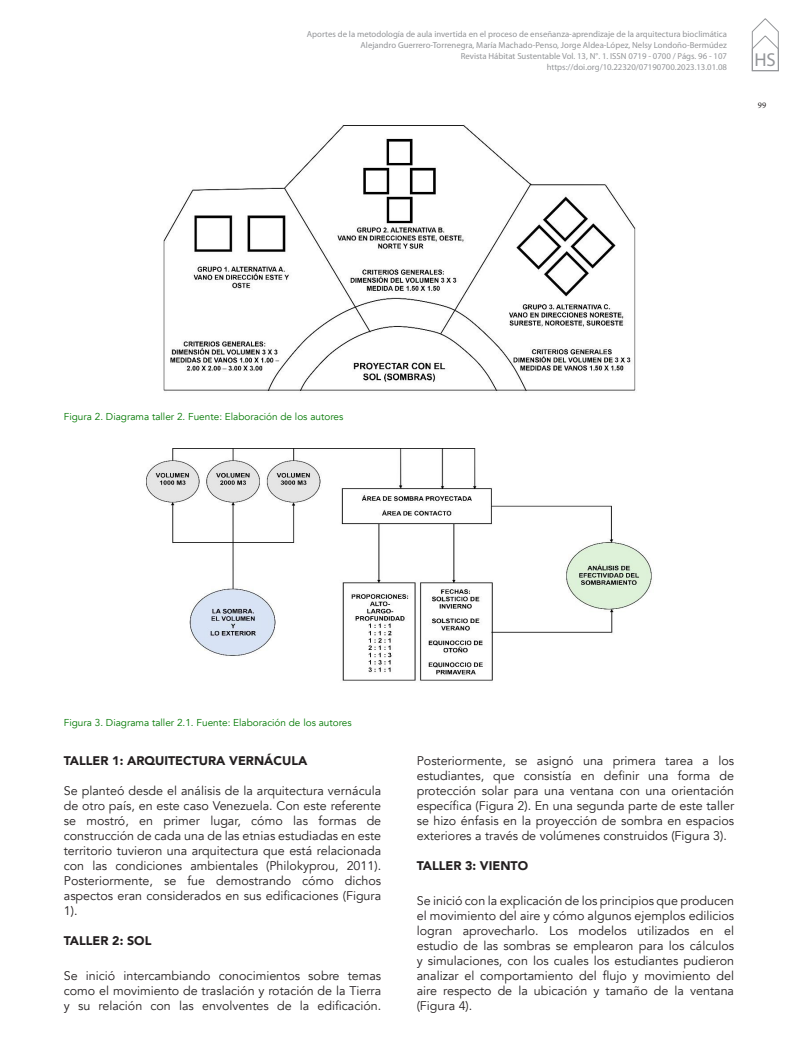
<style>
.page{position:relative;width:798px;height:1063px;background:#fff}
.page>*{position:absolute;margin:0;border:0;box-sizing:border-box;transform-origin:0 0}
.t1{font:18.75px "Myriad Pro";color:#939598}
._07_CUERPO_TEXTO{font:12.5px/15px "Avenir";color:#231f20;text-align:justify}
._10_SUBTITULOS__2_2{font:900 12.5px "Avenir";color:#231f20}
._14_PIE_DE_FOTOS{font:10px "Avenir";color:#007800}
.t2{font:8.75px/11.2px "Myriad Pro";color:#939598;text-align:right}
.t3{font:8.75px "Minion Pro";color:#231f20}
</style>
<div class="page">
<svg style="left:751px;top:18px;width:27px;height:53px"></svg>
<img style="left:163px;top:125px;width:473px;height:266px">
<img style="left:146px;top:448px;width:506px;height:233px">
<p class="t2" style="left:307px;top:28px;width:421px">Aportes de la metodología de aula invertida en el proceso de enseñanza-aprendizaje de la arquitectura bioclimática Alejandro Guerrero-Torrenegra, María Machado-Penso, Jorge Aldea-López, Nelsy Londoño-Bermúdez<br>Revista Hábitat Sustentable Vol. 13, N°. 1. ISSN 0719 - 0700 / Págs. 96 - 107 https://doi.org/10.22320/07190700.2023.13.01.08</p>
<h1 class="t1" style="left:754px;top:48px;width:23px">HS</h1>
<p class="t3" style="left:757px;top:99px;width:10px">99</p>
<p class="_14_PIE_DE_FOTOS" style="left:64px;top:411px;width:281px">Figura 2. Diagrama taller 2. Fuente: Elaboración de los autores</p>
<p class="_14_PIE_DE_FOTOS" style="left:64px;top:717px;width:289px">Figura 3. Diagrama taller 2.1. Fuente: Elaboración de los autores</p>
<p class="_10_SUBTITULOS__2_2" style="left:64px;top:750px;width:245px">TALLER 1: ARQUITECTURA VERNÁCULA</p>
<p class="_07_CUERPO_TEXTO" style="left:64px;top:784px;width:319px">Se planteó desde el análisis de la arquitectura vernácula de otro país, en este caso Venezuela. Con este referente se mostró, en primer lugar, cómo las formas de construcción de cada una de las etnias estudiadas en este territorio tuvieron una arquitectura que está relacionada con las condiciones ambientales (Philokyprou, 2011).<br>Posteriormente, se fue demostrando cómo dichos aspectos eran considerados en sus edificaciones (Figura 1).</p>
<p class="_10_SUBTITULOS__2_2" style="left:64px;top:930px;width:89px">TALLER 2: SOL</p>
<p class="_07_CUERPO_TEXTO" style="left:64px;top:968px;width:319px">Se inició intercambiando conocimientos sobre temas como el movimiento de traslación y rotación de la Tierra y su relación con las envolventes de la edificación.</p>
<p class="_07_CUERPO_TEXTO" style="left:416px;top:754px;width:319px">Posteriormente, se asignó una primera tarea a los estudiantes, que consistía en definir una forma de protección solar para una ventana con una orientación específica (Figura 2). En una segunda parte de este taller se hizo énfasis en la proyección de sombra en espacios exteriores a través de volúmenes construidos (Figura 3).</p>
<p class="_10_SUBTITULOS__2_2" style="left:416px;top:855px;width:113px">TALLER 3: VIENTO</p>
<p class="_07_CUERPO_TEXTO" style="left:416px;top:893px;width:319px">Se inició con la explicación de los principios que producen el movimiento del aire y cómo algunos ejemplos edilicios logran aprovecharlo. Los modelos utilizados en el estudio de las sombras se emplearon para los cálculos y simulaciones, con los cuales los estudiantes pudieron analizar el comportamiento del flujo y movimiento del aire respecto de la ubicación y tamaño de la ventana (Figura 4).</p>
</div>
